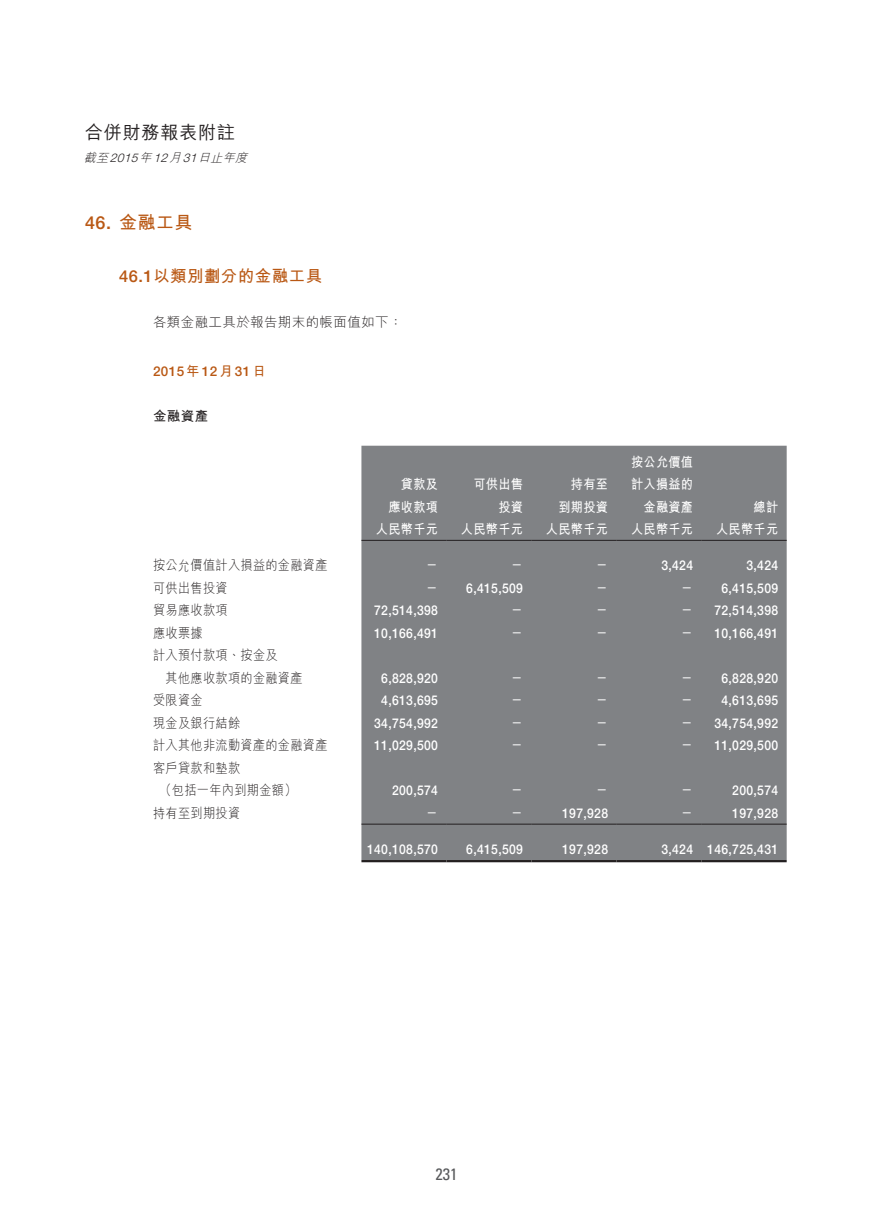
<style>
.page{position:relative;width:893px;height:1212px;background:#fff}
.page>*{position:absolute;margin:0;border:0;box-sizing:border-box;transform-origin:0 0}
.t1{font:500 18px "M Hei HK";letter-spacing:.05em;color:#231f20}
._3__標題{font:700 18px "M Hei HK";color:#b95814}
._4__副標題{font:700 16.5px "M Hei HK";letter-spacing:.03em;color:#b95814}
.t2{font:condensed 16.5px "Univers LT Std";color:#57585a}
._1__內文{font:500 13.5px "Helvetica Neue LT Std";letter-spacing:.03em;color:#fff;scale:.9 1}
._1__內文-2{font:300 13.5px "M Hei HK";letter-spacing:.03em;color:#231f20;scale:.9 1}
._1__內文-3{font:700 13.5px "M Hei HK";letter-spacing:.03em;color:#fff;scale:.9 1}
._1__內文-4{font:300 13.5px "M Hei HK";letter-spacing:.03em;color:#231f20}
._5__副副標題{font:500 13.5px "Helvetica Neue LT Std";letter-spacing:.03em;color:#b95814}
._1__內文-5{font:700 13.5px "M Hei HK";color:#231f20}
.t3{font:italic 300 12px "M Hei HK";color:#231f20}
.s1{font-family:"Helvetica Neue LT Std"}
.s2{font-family:"Helvetica Neue LT Std";font-weight:500}
.s3{font-family:"M Hei HK";font-weight:700}
</style>
<div class="page">
<div style="left:361px;top:446px;width:426px;height:414px;background:#808285"></div>
<hr style="left:361px;top:540px;width:85px;height:1px;background:#231f20">
<hr style="left:446px;top:540px;width:85px;height:1px;background:#231f20">
<hr style="left:531px;top:540px;width:86px;height:1px;background:#231f20">
<hr style="left:617px;top:540px;width:85px;height:1px;background:#231f20">
<hr style="left:702px;top:540px;width:85px;height:1px;background:#231f20">
<hr style="left:361px;top:824px;width:85px;height:1px;background:#231f20">
<hr style="left:446px;top:824px;width:85px;height:1px;background:#231f20">
<hr style="left:531px;top:824px;width:86px;height:1px;background:#231f20">
<hr style="left:617px;top:824px;width:85px;height:1px;background:#231f20">
<hr style="left:702px;top:824px;width:85px;height:1px;background:#231f20">
<hr style="left:361px;top:860px;width:85px;height:2px;background:#231f20">
<hr style="left:446px;top:860px;width:85px;height:2px;background:#231f20">
<hr style="left:531px;top:860px;width:86px;height:2px;background:#231f20">
<hr style="left:617px;top:860px;width:85px;height:2px;background:#231f20">
<hr style="left:702px;top:860px;width:85px;height:2px;background:#231f20">
<h1 class="t1" style="left:85px;top:120px;width:152px">合併財務報表附註</h1>
<p class="t3" style="left:84px;top:151px;width:168px">截至<span class="s1">2015</span>年<span class="s1">12</span>月<span class="s1">31</span>日止年度</p>
<p class="_3__標題" style="left:85px;top:209px;width:109px"><span class="s2">46.</span> 金融工具</p>
<p class="_4__副標題" style="left:119px;top:264px;width:205px"><span class="s2">46.1</span>以類別劃分的金融工具</p>
<p class="_1__內文-4" style="left:153px;top:315px;width:251px">各類金融工具於報告期末的帳面值如下：</p>
<p class="_5__副副標題" style="left:153px;top:364px;width:114px">2015<span class="s3">年</span>12<span class="s3">月</span>31<span class="s3">日</span></p>
<p class="_1__內文-5" style="left:153px;top:407px;width:57px">金融資產</p>
<p class="_1__內文-3" style="left:631px;top:452px;width:71px">按公允價值</p>
<p class="_1__內文-3" style="left:401px;top:474px;width:43px">貸款及</p>
<p class="_1__內文-3" style="left:473px;top:474px;width:57px">可供出售</p>
<p class="_1__內文-3" style="left:571px;top:474px;width:43px">持有至</p>
<p class="_1__內文-3" style="left:631px;top:474px;width:71px">計入損益的</p>
<p class="_1__內文-3" style="left:388px;top:497px;width:57px">應收款項</p>
<p class="_1__內文-3" style="left:498px;top:497px;width:29px">投資</p>
<p class="_1__內文-3" style="left:558px;top:497px;width:57px">到期投資</p>
<p class="_1__內文-3" style="left:643px;top:497px;width:57px">金融資產</p>
<p class="_1__內文-3" style="left:753px;top:497px;width:29px">總計</p>
<p class="_1__內文-3" style="left:376px;top:519px;width:71px">人民幣千元</p>
<p class="_1__內文-3" style="left:461px;top:519px;width:71px">人民幣千元</p>
<p class="_1__內文-3" style="left:546px;top:519px;width:71px">人民幣千元</p>
<p class="_1__內文-3" style="left:631px;top:519px;width:71px">人民幣千元</p>
<p class="_1__內文-3" style="left:716px;top:519px;width:71px">人民幣千元</p>
<p class="_1__內文-2" style="left:153px;top:558px;width:195px">按公允價值計入損益的金融資產</p>
<p class="_1__內文-3" style="left:426px;top:555px;width:15px">－</p>
<p class="_1__內文-3" style="left:511px;top:555px;width:15px">－</p>
<p class="_1__內文-3" style="left:596px;top:555px;width:15px">－</p>
<p class="_1__內文" style="left:661px;top:557px;width:37px">3,424</p>
<p class="_1__內文" style="left:746px;top:557px;width:37px">3,424</p>
<p class="_1__內文-2" style="left:153px;top:581px;width:84px">可供出售投資</p>
<p class="_1__內文-3" style="left:426px;top:578px;width:15px">－</p>
<p class="_1__內文" style="left:466px;top:580px;width:65px">6,415,509</p>
<p class="_1__內文-3" style="left:596px;top:578px;width:15px">－</p>
<p class="_1__內文-3" style="left:681px;top:578px;width:15px">－</p>
<p class="_1__內文" style="left:721px;top:580px;width:65px">6,415,509</p>
<p class="_1__內文-2" style="left:153px;top:603px;width:84px">貿易應收款項</p>
<p class="_1__內文" style="left:374px;top:602px;width:72px">72,514,398</p>
<p class="_1__內文-3" style="left:511px;top:600px;width:15px">－</p>
<p class="_1__內文-3" style="left:596px;top:600px;width:15px">－</p>
<p class="_1__內文-3" style="left:681px;top:600px;width:15px">－</p>
<p class="_1__內文" style="left:714px;top:602px;width:72px">72,514,398</p>
<p class="_1__內文-2" style="left:153px;top:626px;width:57px">應收票據</p>
<p class="_1__內文" style="left:374px;top:625px;width:72px">10,166,491</p>
<p class="_1__內文-3" style="left:511px;top:623px;width:15px">－</p>
<p class="_1__內文-3" style="left:596px;top:623px;width:15px">－</p>
<p class="_1__內文-3" style="left:681px;top:623px;width:15px">－</p>
<p class="_1__內文" style="left:714px;top:625px;width:72px">10,166,491</p>
<p class="_1__內文-2" style="left:153px;top:648px;width:140px">計入預付款項、按金及</p>
<p class="_1__內文-2" style="left:166px;top:671px;width:154px">其他應收款項的金融資產</p>
<p class="_1__內文" style="left:381px;top:670px;width:65px">6,828,920</p>
<p class="_1__內文-3" style="left:511px;top:668px;width:15px">－</p>
<p class="_1__內文-3" style="left:596px;top:668px;width:15px">－</p>
<p class="_1__內文-3" style="left:681px;top:668px;width:15px">－</p>
<p class="_1__內文" style="left:721px;top:670px;width:65px">6,828,920</p>
<p class="_1__內文-2" style="left:153px;top:693px;width:57px">受限資金</p>
<p class="_1__內文" style="left:381px;top:692px;width:65px">4,613,695</p>
<p class="_1__內文-3" style="left:511px;top:690px;width:15px">－</p>
<p class="_1__內文-3" style="left:596px;top:690px;width:15px">－</p>
<p class="_1__內文-3" style="left:681px;top:690px;width:15px">－</p>
<p class="_1__內文" style="left:721px;top:692px;width:65px">4,613,695</p>
<p class="_1__內文-2" style="left:153px;top:716px;width:98px">現金及銀行結餘</p>
<p class="_1__內文" style="left:374px;top:715px;width:72px">34,754,992</p>
<p class="_1__內文-3" style="left:511px;top:713px;width:15px">－</p>
<p class="_1__內文-3" style="left:596px;top:713px;width:15px">－</p>
<p class="_1__內文-3" style="left:681px;top:713px;width:15px">－</p>
<p class="_1__內文" style="left:714px;top:715px;width:72px">34,754,992</p>
<p class="_1__內文-2" style="left:153px;top:738px;width:195px">計入其他非流動資產的金融資產</p>
<p class="_1__內文" style="left:374px;top:737px;width:72px">11,029,500</p>
<p class="_1__內文-3" style="left:511px;top:735px;width:15px">－</p>
<p class="_1__內文-3" style="left:596px;top:735px;width:15px">－</p>
<p class="_1__內文-3" style="left:681px;top:735px;width:15px">－</p>
<p class="_1__內文" style="left:714px;top:737px;width:72px">11,029,500</p>
<p class="_1__內文-2" style="left:153px;top:761px;width:98px">客戶貸款和墊款</p>
<p class="_1__內文-2" style="left:159px;top:783px;width:154px">（包括一年內到期金額）</p>
<p class="_1__內文" style="left:392px;top:782px;width:53px">200,574</p>
<p class="_1__內文-3" style="left:511px;top:780px;width:15px">－</p>
<p class="_1__內文-3" style="left:596px;top:780px;width:15px">－</p>
<p class="_1__內文-3" style="left:681px;top:780px;width:15px">－</p>
<p class="_1__內文" style="left:732px;top:782px;width:53px">200,574</p>
<p class="_1__內文-2" style="left:153px;top:806px;width:98px">持有至到期投資</p>
<p class="_1__內文-3" style="left:426px;top:803px;width:15px">－</p>
<p class="_1__內文-3" style="left:511px;top:803px;width:15px">－</p>
<p class="_1__內文" style="left:562px;top:805px;width:53px">197,928</p>
<p class="_1__內文-3" style="left:681px;top:803px;width:15px">－</p>
<p class="_1__內文" style="left:732px;top:805px;width:53px">197,928</p>
<p class="_1__內文" style="left:367px;top:841px;width:80px">140,108,570</p>
<p class="_1__內文" style="left:466px;top:841px;width:65px">6,415,509</p>
<p class="_1__內文" style="left:562px;top:841px;width:53px">197,928</p>
<p class="_1__內文" style="left:661px;top:841px;width:37px">3,424</p>
<p class="_1__內文" style="left:707px;top:841px;width:80px">146,725,431</p>
<p class="t2" style="left:435px;top:1163px;width:23px">231</p>
</div>
